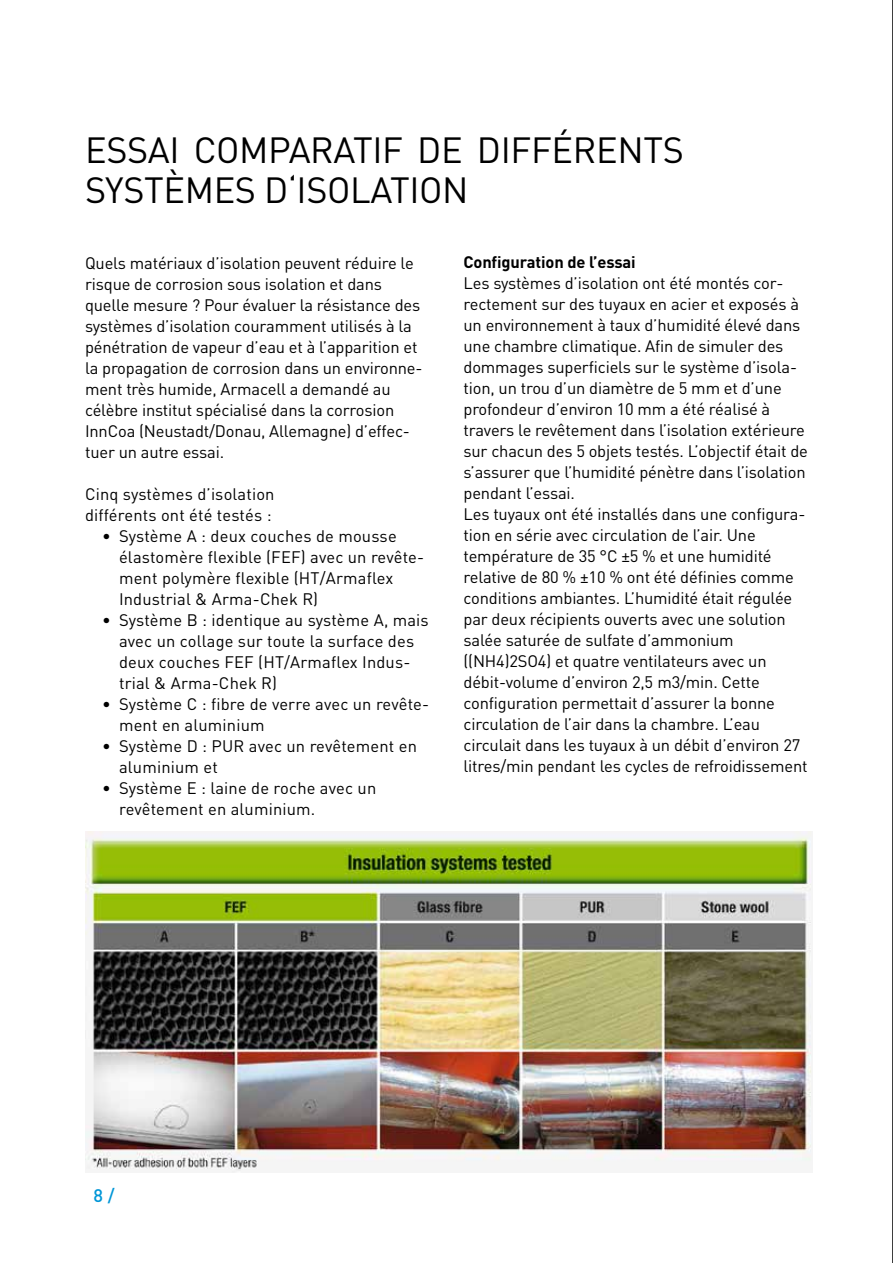
<style>
.page{position:relative;width:893px;height:1263px;background:#fff}
.page>*{position:absolute;margin:0;border:0;box-sizing:border-box;transform-origin:0 0}
.t1{font:36px/40.5px "DIN Pro";letter-spacing:-.01em;color:#000}
.t2{font:500 18px "DIN Pro";color:#0096d7}
.t3{font:16.5px/21px "DIN Pro";letter-spacing:-.01em;color:#000}
.t4{font:16.5px/21px "DIN Pro";letter-spacing:.01em;color:#000}
.t5{font:700 16.5px "DIN Pro";letter-spacing:-.01em;color:#000}
</style>
<div class="page">
<img style="left:85px;top:831px;width:727px;height:341px">
<hr style="left:892px;top:0;width:1px;height:1263px;background:#000">
<h1 class="t1" style="left:85px;top:126px;width:600px">ESSAI COMPARATIF DE DIFFÉRENTS<br>SYSTÈMES D‘ISOLATION</h1>
<p class="t3" style="left:85px;top:251px;width:339px">Quels matériaux d’isolation peuvent réduire le risque de corrosion sous isolation et dans quelle mesure ? Pour évaluer la résistance des systèmes d’isolation couramment utilisés à la pénétration de vapeur d’eau et à l’apparition et la propagation de corrosion dans un environne&shy;ment très humide, Armacell a demandé au célèbre institut spécialisé dans la corrosion InnCoa (Neustadt/Donau, Allemagne) d’effec&shy;tuer un autre essai.</p>
<p class="t4" style="left:85px;top:482px;width:191px">Cinq systèmes d’isolation différents ont été testés :</p>
<p class="t4" style="left:119px;top:524px;width:307px;text-indent:-17px">• Système A : deux couches de mousse élastomère flexible (FEF) avec un revête&shy;ment polymère flexible (HT/Armaflex Industrial &amp; Arma-Chek R)</p>
<p class="t4" style="left:119px;top:608px;width:311px;text-indent:-17px">• Système B : identique au système A, mais avec un collage sur toute la surface des deux couches FEF (HT/Armaflex Indus&shy;trial &amp; Arma-Chek R)</p>
<p class="t4" style="left:119px;top:692px;width:312px;text-indent:-17px">• Système C : fibre de verre avec un revête&shy;ment en aluminium</p>
<p class="t4" style="left:119px;top:734px;width:299px;text-indent:-17px">• Système D : PUR avec un revêtement en aluminium et</p>
<p class="t4" style="left:119px;top:776px;width:259px;text-indent:-17px">• Système E : laine de roche avec un revêtement en aluminium.</p>
<p class="t5" style="left:463px;top:248px;width:174px">Configuration de l’essai</p>
<p class="t3" style="left:463px;top:271px;width:346px">Les systèmes d’isolation ont été montés cor&shy;rectement sur des tuyaux en acier et exposés à un environnement à taux d’humidité élevé dans une chambre climatique. Afin de simuler des dommages superficiels sur le système d’isola&shy;tion, un trou d’un diamètre de 5 mm et d’une profondeur d’environ 10 mm a été réalisé à travers le revêtement dans l’isolation extérieure sur chacun des 5 objets testés. L’objectif était de s’assurer que l’humidité pénètre dans l’isolation pendant l’essai.<br>Les tuyaux ont été installés dans une configura&shy;tion en série avec circulation de l’air. Une température de 35 °C ±5 % et une humidité relative de 80 % ±10 % ont été définies comme conditions ambiantes. L’humidité était régulée par deux récipients ouverts avec une solution salée saturée de sulfate d’ammonium ((NH4)2SO4) et quatre ventilateurs avec un débit-volume d’environ 2,5 m3/min. Cette configuration permettait d’assurer la bonne circulation de l’air dans la chambre. L’eau circulait dans les tuyaux à un débit d’environ 27 litres/min pendant les cycles de refroidissement</p>
<p class="t2" style="left:94px;top:1181px;width:23px">8 /</p>
</div>
